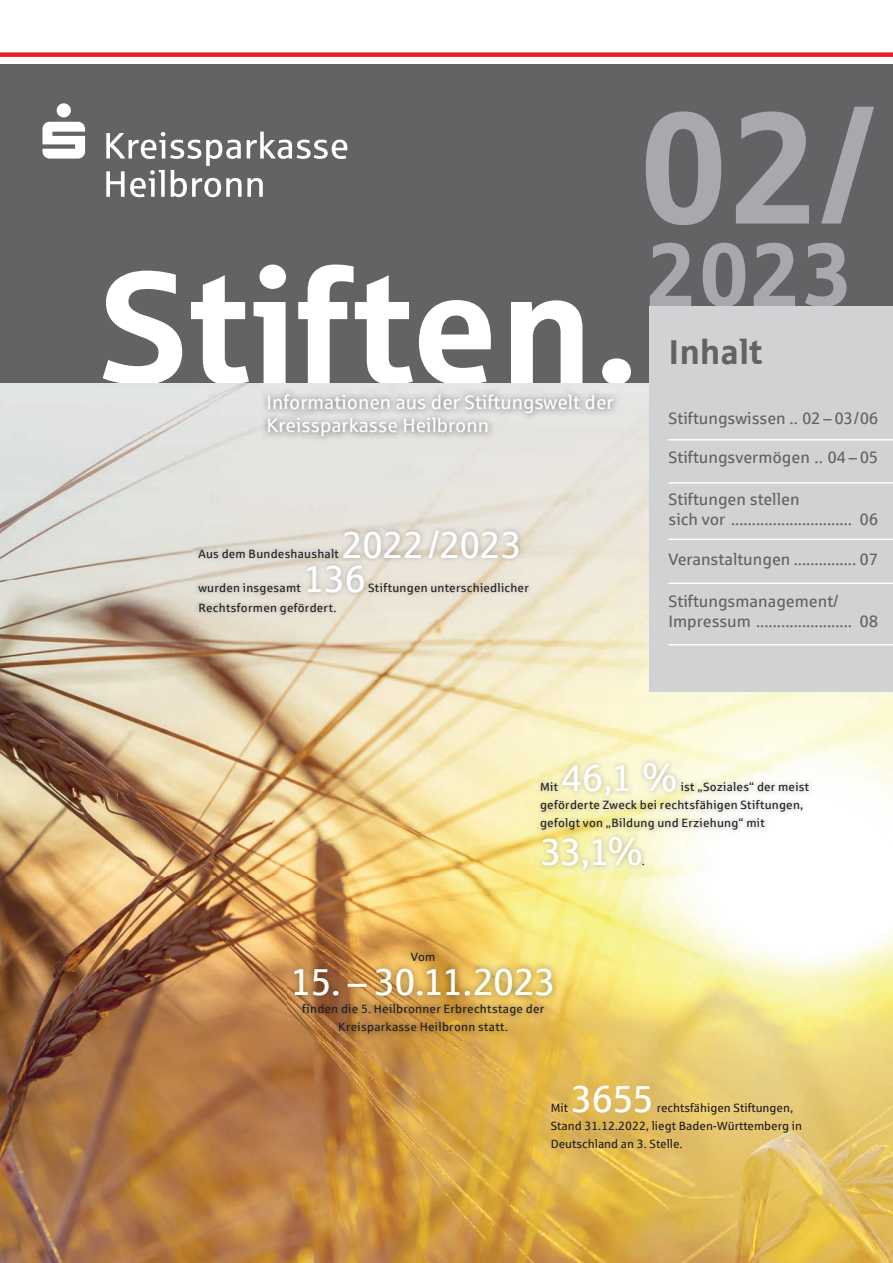
<style>
.page{position:relative;width:893px;height:1263px;background:#fff}
.page>*{position:absolute;margin:0;border:0;box-sizing:border-box;transform-origin:0 0}
.t1{font:700 159px "Sparkasse Rg";color:#fff}
.t2{font:700 159px "Sparkasse Rg";color:#a8a9ad}
.t3{font:700 90px "Sparkasse Rg";color:#a8a9ad}
.t4{font:37.5px "Sparkasse Rg";letter-spacing:-.035em;color:#fff}
.t5{font:700 34.5px "Sparkasse Rg";color:#636366}
.t6{font:19.5px/23.4px "Sparkasse Rg";color:#fff}
.t7{font:16.5px/19.8px "Sparkasse Rg";color:#636366}
.t8{font:12px/18px "Sparkasse Rg";letter-spacing:.02em;color:#231f20;text-align:center}
.t9{font:12px/18px "Sparkasse Rg";color:#231f20}
</style>
<div class="page">
<img style="left:0;top:383px;width:210px;height:394px">
<img style="left:473px;top:383px;width:177px;height:147px">
<img style="left:210px;top:619px;width:210px;height:158px">
<img style="left:420px;top:619px;width:106px;height:257px">
<img style="left:0;top:777px;width:420px;height:99px">
<img style="left:525px;top:777px;width:53px;height:99px">
<img style="left:0;top:876px;width:210px;height:387px">
<img style="left:210px;top:876px;width:473px;height:96px">
<img style="left:683px;top:876px;width:210px;height:387px">
<img style="left:210px;top:972px;width:105px;height:291px">
<img style="left:526px;top:972px;width:157px;height:291px">
<img style="left:315px;top:1040px;width:211px;height:223px">
<div style="left:0;top:52px;width:893px;height:5px;background:#ee1d23"></div>
<div style="left:0;top:64px;width:893px;height:319px;background:#636366"></div>
<svg style="left:43px;top:103px;width:42px;height:56px"></svg>
<svg style="left:106px;top:132px;width:241px;height:65px"></svg>
<div style="left:650px;top:306px;width:243px;height:386px;background:#d1d2d4"></div>
<hr style="left:668px;top:439px;width:225px;height:2px;background:#fff">
<hr style="left:668px;top:482px;width:225px;height:2px;background:#fff">
<hr style="left:668px;top:539px;width:225px;height:1px;background:#fff">
<hr style="left:668px;top:583px;width:225px;height:1px;background:#fff">
<hr style="left:668px;top:644px;width:225px;height:1px;background:#fff">
<img style="left:287px;top:945px;width:273px;height:95px">
<img style="left:193px;top:525px;width:341px;height:94px">
<img style="left:535px;top:758px;width:279px;height:116px">
<img style="left:262px;top:388px;width:358px;height:55px">
<h1 class="t1" style="left:99px;top:226px;width:541px">Stiften.</h1>
<h3 class="t6" style="left:267px;top:390px;width:349px">Informationen aus der Stiftungswelt der<br>Kreissparkasse Heilbronn</h3>
<h3 class="t4" style="left:342px;top:521px;width:182px">2022 /2023</h3>
<p class="t8" style="left:198px;top:544px;width:142px">Aus dem Bundeshaushalt</p>
<h3 class="t4" style="left:304px;top:556px;width:64px">136</h3>
<p class="t8" style="left:368px;top:578px;width:162px">Stiftungen unterschiedlicher</p>
<p class="t8" style="left:198px;top:578px;width:104px">wurden insgesamt</p>
<p class="t8" style="left:198px;top:598px;width:140px">Rechtsformen gefördert.</p>
<h1 class="t2" style="left:638px;top:66px;width:238px">02/</h1>
<h2 class="t3" style="left:646px;top:217px;width:209px">2023</h2>
<h3 class="t5" style="left:668px;top:330px;width:96px">Inhalt</h3>
<h3 class="t7" style="left:668px;top:407px;width:211px">Stiftungswissen .. 02 – 03 / 06</h3>
<h3 class="t7" style="left:668px;top:447px;width:211px">Stiftungsvermögen .. 04 – 05</h3>
<h3 class="t7" style="left:668px;top:489px;width:211px">Stiftungen stellen<br>sich vor ............................. 06</h3>
<h3 class="t7" style="left:668px;top:549px;width:211px">Veranstaltungen ............... 07</h3>
<h3 class="t7" style="left:668px;top:591px;width:211px">Stiftungsmanagement/<br>Impressum ....................... 08</h3>
<h3 class="t4" style="left:561px;top:755px;width:119px">46,1 %</h3>
<p class="t8" style="left:540px;top:778px;width:271px;text-align:left;text-indent:141px">ist „Soziales“ der meist geförderte Zweck bei rechtsfähigen Stiftungen, gefolgt von „Bildung und Erziehung“ mit</p>
<h3 class="t4" style="left:540px;top:829px;width:105px">33,1%</h3>
<p class="t8" style="left:540px;top:778px;width:19px">Mit</p>
<p class="t8" style="left:642px;top:851px;width:5px">.</p>
<p class="t8" style="left:411px;top:947px;width:26px">Vom</p>
<h3 class="t4" style="left:291px;top:959px;width:267px">15. – 30.11.2023</h3>
<p class="t8" style="left:302px;top:999px;width:243px">finden die 5. Heilbronner Erbrechtstage der<br>Kreisparkasse Heilbronn statt.</p>
<h3 class="t4" style="left:571px;top:1076px;width:85px">3655</h3>
<p class="t9" style="left:551px;top:1099px;width:253px;text-indent:106px">rechtsfähigen Stiftungen,<br>Stand 31.12.2022, liegt Baden-Württemberg in<br>Deutschland an 3. Stelle.</p>
<p class="t8" style="left:551px;top:1099px;width:19px">Mit</p>
</div>
